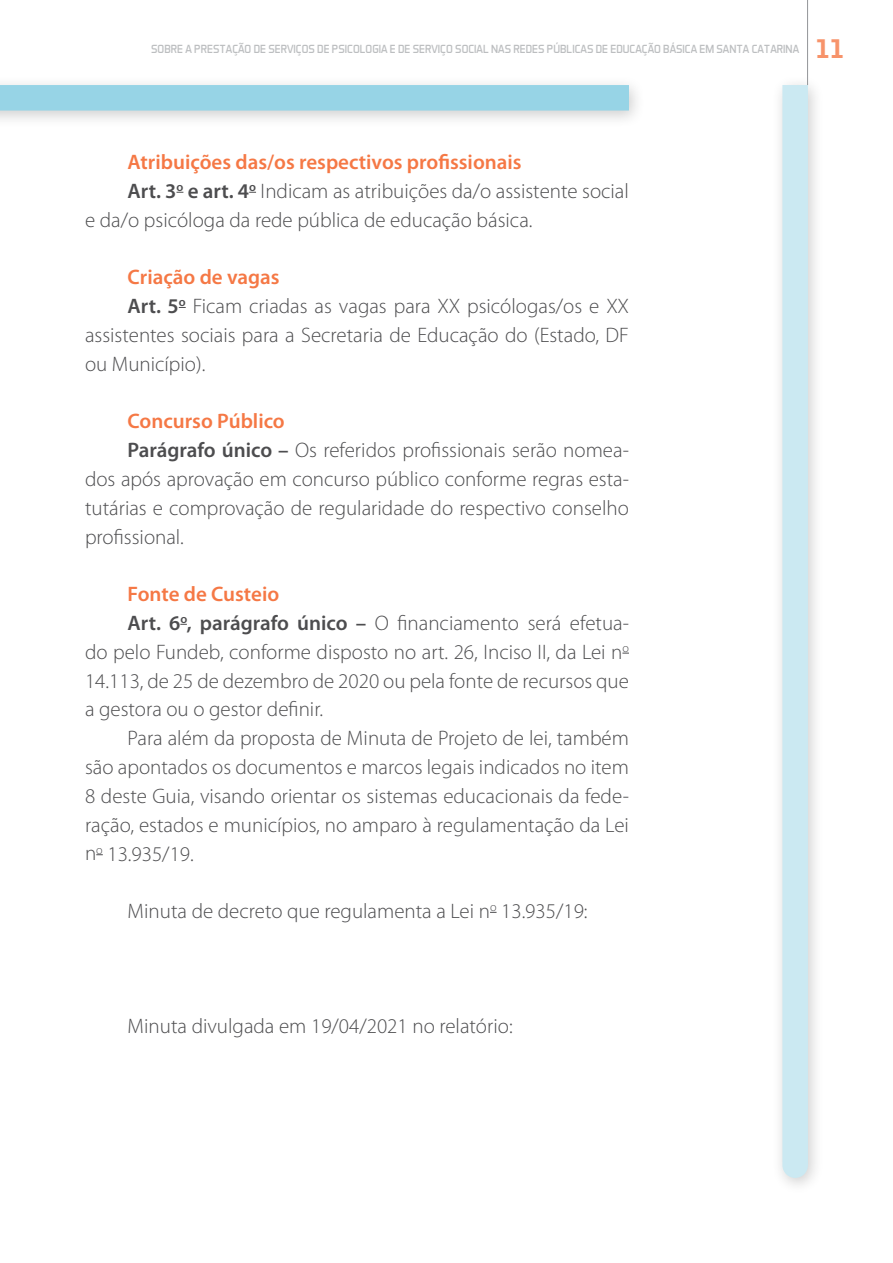
<style>
.page{position:relative;width:893px;height:1263px;background:#fff}
.page>*{position:absolute;margin:0;border:0;box-sizing:border-box;transform-origin:0 0}
.t1{font:300 21px "Myriad Pro";color:#4d4d4f}
.t2{font:600 21px "Myriad Pro";color:#f57845}
.t3{font:12px "Aero Matics";color:#bcbec0}
.s1{font-family:"Bell Gothic Std";font-weight:900;font-size:25.5px;color:#f7936a}
.s2{font-weight:600}
</style>
<div class="page">
<div style="left:0;top:74px;width:645px;height:54px;background:#000;opacity:.2"></div>
<div style="left:0;top:85px;width:629px;height:26px;background:#97d4e6"></div>
<div style="left:771px;top:74px;width:53px;height:1121px;background:#000;opacity:.2"></div>
<div style="left:782px;top:85px;width:26px;height:1093px;background:#cbe9f2"></div>
<hr style="left:807px;top:0;width:1px;height:85px;background:#939598">
<p class="t3" style="left:151px;top:42px;width:694px">SOBRE A PRESTAÇÃO DE SERVIÇOS DE PSICOLOGIA E DE SERVIÇO SOCIAL NAS REDES PÚBLICAS DE EDUCAÇÃO BÁSICA EM SANTA CATARINA <span class="s1">11</span></p>
<p class="t2" style="left:128px;top:149px;width:396px">Atribuições das/os respectivos profissionais</p>
<p class="t1" style="left:128px;top:178px;width:503px"><span class="s2">Art. 3</span><sup>o</sup> <span class="s2">e art. 4</span><sup>o</sup> Indicam as atribuições da/o assistente social</p>
<p class="t1" style="left:85px;top:207px;width:449px">e da/o psicóloga da rede pública de educação básica.</p>
<p class="t2" style="left:128px;top:264px;width:154px">Criação de vagas</p>
<p class="t1" style="left:128px;top:294px;width:503px"><span class="s2">Art. 5</span><sup>o</sup> Ficam criadas as vagas para XX psicólogas/os e XX</p>
<p class="t1" style="left:85px;top:322px;width:545px">assistentes sociais para a Secretaria de Educação do (Estado, DF</p>
<p class="t1" style="left:85px;top:351px;width:122px">ou Município).</p>
<p class="t2" style="left:128px;top:408px;width:159px">Concurso Público</p>
<p class="t1" style="left:128px;top:438px;width:503px"><span class="s2">Parágrafo único –</span> Os referidos profissionais serão nomea-</p>
<p class="t1" style="left:85px;top:466px;width:545px">dos após aprovação em concurso público conforme regras esta-</p>
<p class="t1" style="left:85px;top:495px;width:545px">tutárias e comprovação de regularidade do respectivo conselho</p>
<p class="t1" style="left:85px;top:524px;width:100px">profissional.</p>
<p class="t2" style="left:128px;top:581px;width:153px">Fonte de Custeio</p>
<p class="t1" style="left:128px;top:610px;width:503px"><span class="s2">Art. 6</span><sup>o</sup><span class="s2">, parágrafo único –</span> O financiamento será efetua-</p>
<p class="t1" style="left:85px;top:639px;width:545px">do pelo Fundeb, conforme disposto no art. 26, Inciso II, da Lei n<sup>o</sup></p>
<p class="t1" style="left:85px;top:668px;width:545px">14.113, de 25 de dezembro de 2020 ou pela fonte de recursos que</p>
<p class="t1" style="left:85px;top:697px;width:240px">a gestora ou o gestor definir.</p>
<p class="t1" style="left:128px;top:726px;width:503px">Para além da proposta de Minuta de Projeto de lei, também</p>
<p class="t1" style="left:85px;top:754px;width:545px">são apontados os documentos e marcos legais indicados no item</p>
<p class="t1" style="left:85px;top:783px;width:545px">8 deste Guia, visando orientar os sistemas educacionais da fede-</p>
<p class="t1" style="left:85px;top:812px;width:545px">ração, estados e municípios, no amparo à regulamentação da Lei</p>
<p class="t1" style="left:85px;top:841px;width:110px">n<sup>o</sup> 13.935/19.</p>
<p class="t1" style="left:128px;top:898px;width:461px">Minuta de decreto que regulamenta a Lei n<sup>o</sup> 13.935/19:</p>
<p class="t1" style="left:128px;top:1014px;width:387px">Minuta divulgada em 19/04/2021 no relatório:</p>
</div>
